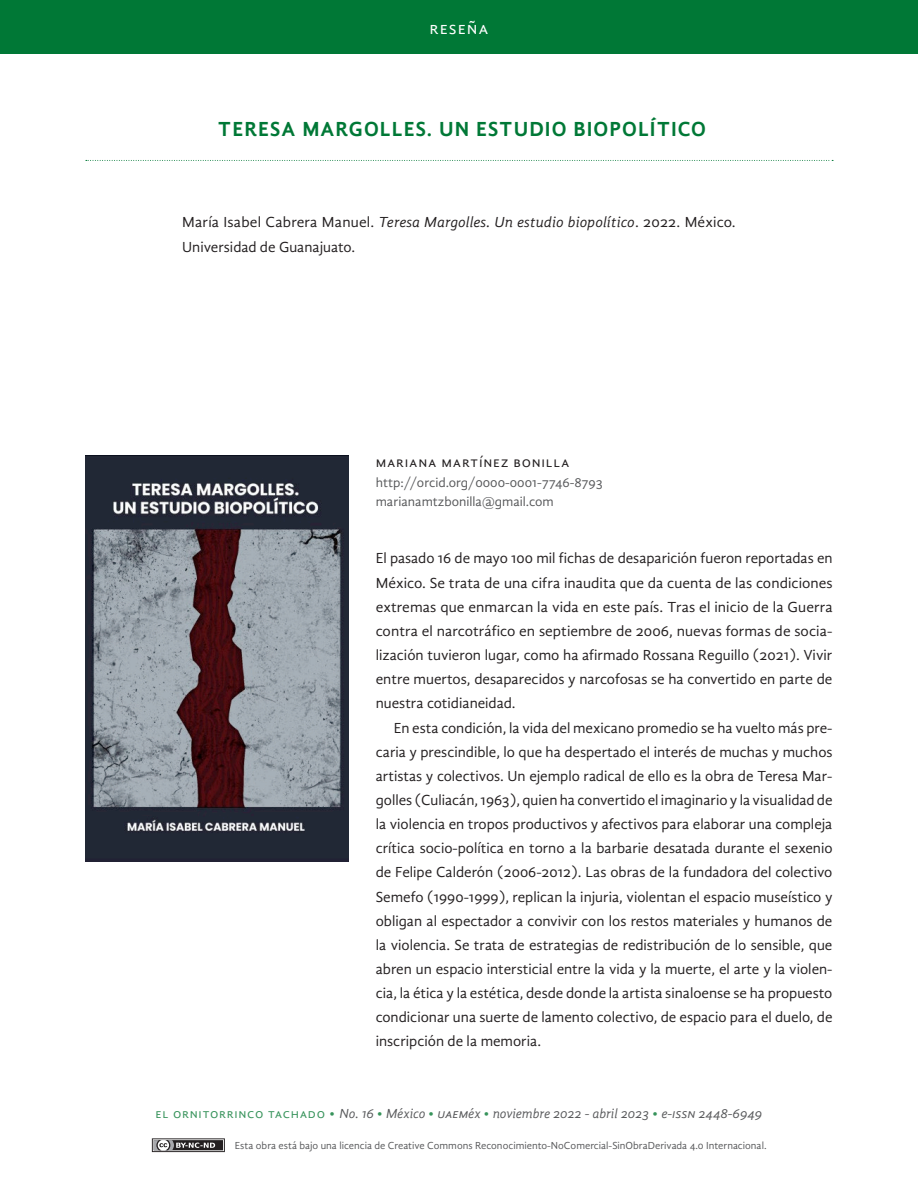
<style>
.page{position:relative;width:918px;height:1188px;background:#fff}
.page>*{position:absolute;margin:0;border:0;box-sizing:border-box;transform-origin:0 0}
.t1{font:700 21px "Gandhi Sans";letter-spacing:.05em;color:#007836}
.t2{font:18px "Gandhi Sans";letter-spacing:.05em;color:#fff}
.t3{font:15px/24.2px "Gandhi Sans";color:#231f20;text-align:justify}
.t4{font:15px "Gandhi Sans";letter-spacing:.05em;color:#231f20}
.t5{font:italic 13.5px "Gandhi Sans";color:#57585a}
.t6{font:13.5px/19.5px "Gandhi Sans";color:#57585a}
.t7{font:10.5px "Gandhi Sans";color:#57585a}
.s1{font-style:italic}
.s2{font-style:normal;color:#37935b}
</style>
<div class="page">
<div style="left:0;top:0;width:918px;height:54px;background:#007836"></div>
<svg style="left:152px;top:1138px;width:73px;height:14px"></svg>
<svg style="left:86px;top:160px;width:747px;height:1px"></svg>
<img style="left:86px;top:456px;width:263px;height:405px">
<p class="t2" style="left:430px;top:18px;width:60px">reseña</p>
<h1 class="t1" style="left:218px;top:117px;width:490px">TERESA MARGOLLES. UN ESTUDIO BIOPOLÍTICO</h1>
<p class="t3" style="left:182px;top:210px;width:555px">María Isabel Cabrera Manuel. <span class="s1">Teresa Margolles. Un estudio biopolítico</span>. 2022. México.<br>Universidad de Guanajuato.</p>
<p class="t4" style="left:376px;top:454px;width:195px">Mariana Martínez Bonilla</p>
<p class="t6" style="left:376px;top:473px;width:229px">http://orcid.org/0000-0001-7746-8793 marianamtzbonilla@gmail.com</p>
<p class="t3" style="left:376px;top:546px;width:459px">El pasado 16 de mayo 100 mil fichas de desaparición fueron reportadas en México. Se trata de una cifra inaudita que da cuenta de las condiciones extremas que enmarcan la vida en este país. Tras el inicio de la Guerra contra el narcotráfico en septiembre de 2006, nuevas formas de socia&shy;lización tuvieron lugar, como ha afirmado Rossana Reguillo (2021). Vivir entre muertos, desaparecidos y narcofosas se ha convertido en parte de nuestra cotidianeidad.</p>
<p class="t3" style="left:376px;top:715px;width:458px;text-indent:18px">En esta condición, la vida del mexicano promedio se ha vuelto más pre&shy;caria y prescindible, lo que ha despertado el interés de muchas y muchos artistas y colectivos. Un ejemplo radical de ello es la obra de Teresa Mar&shy;golles (Culiacán, 1963), quien ha convertido el imaginario y la visualidad de la violencia en tropos productivos y afectivos para elaborar una compleja crítica socio-política en torno a la barbarie desatada durante el sexenio de Felipe Calderón (2006-2012). Las obras de la fundadora del colectivo Semefo (1990-1999), replican la injuria, violentan el espacio museístico y obligan al espectador a convivir con los restos materiales y humanos de la violencia. Se trata de estrategias de redistribución de lo sensible, que abren un espacio intersticial entre la vida y la muerte, el arte y la violen&shy;cia, la ética y la estética, desde donde la artista sinaloense se ha propuesto condicionar una suerte de lamento colectivo, de espacio para el duelo, de inscripción de la memoria.</p>
<p class="t5" style="left:156px;top:1105px;width:608px"><span class="s2">el ornitorrinco tachado •</span> No. 16 <span class="s2">•</span> México <span class="s2">•</span> uaeméx <span class="s2">•</span> noviembre 2022 - abril 2023 <span class="s2">•</span> e-issn 2448-6949</p>
<p class="t7" style="left:235px;top:1140px;width:533px">Esta obra está bajo una licencia de Creative Commons Reconocimiento-NoComercial-SinObraDerivada 4.0 Internacional.</p>
</div>
